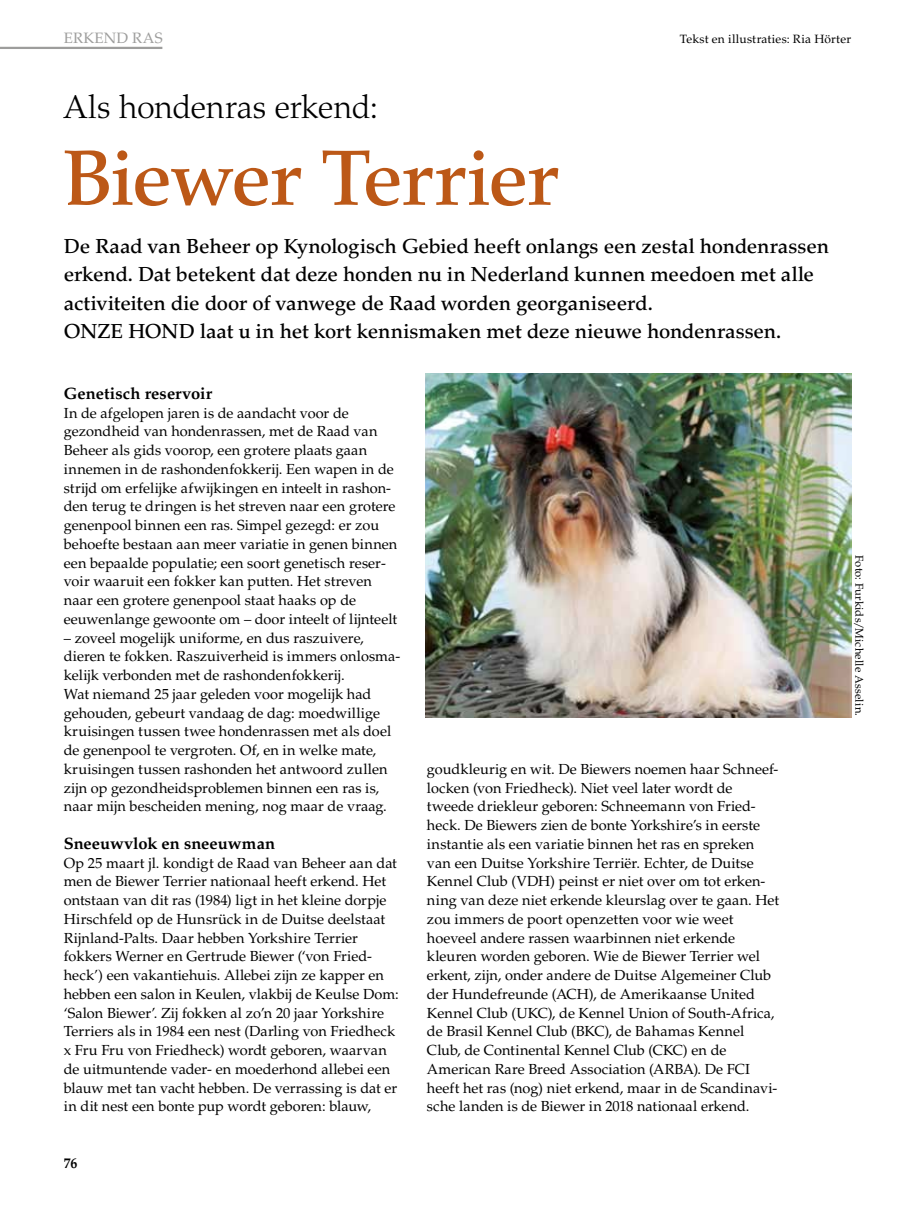
<style>
.page{position:relative;width:915px;height:1212px;background:#fff}
.page>*{position:absolute;margin:0;border:0;box-sizing:border-box;transform-origin:0 0}
.t1{font:500 78px "Palatino LT Std";letter-spacing:-.015em;color:#bc5817}
.t2{font:300 33px "Palatino LT Std";letter-spacing:-.01em;color:#000}
.t3{font:500 20.25px/28.5px "Palatino LT Std";letter-spacing:-.01em;color:#000}
.t4{font:700 16.5px "Palatino LT Std";letter-spacing:.005em;color:#000}
.t5{font:15px "Palatino LT Std";letter-spacing:.02em;color:#9d9d9c}
.t6{font:14.55px/18.8px "Palatino LT Std";color:#000}
.t7{font:700 14.55px "Palatino LT Std";color:#000;scale:.95 1}
.t8{font:12px "Palatino LT Std";letter-spacing:.02em;color:#000}
.t9{font:11.25px "Palatino LT Std";letter-spacing:.015em;color:#000}
</style>
<div class="page">
<img style="left:425px;top:373px;width:425px;height:345px">
<hr style="left:0;top:47px;width:162px;height:2px;background:#9d9d9c">
<p class="t5" style="left:64px;top:29px;width:100px">ERKEND RAS</p>
<h2 class="t2" style="left:64px;top:87px;width:316px">Als hondenras erkend:</h2>
<p class="t8" style="left:679px;top:31px;width:173px">Tekst en illustraties: Ria Hörter</p>
<h1 class="t1" style="left:64px;top:132px;width:496px">Biewer Terrier</h1>
<p class="t3" style="left:64px;top:232px;width:766px">De Raad van Beheer op Kynologisch Gebied heeft onlangs een zestal hondenrassen erkend. Dat betekent dat deze honden nu in Nederland kunnen meedoen met alle activiteiten die door of vanwege de Raad worden georganiseerd.<br>ONZE HOND laat u in het kort kennismaken met deze nieuwe hondenrassen.</p>
<p class="t4" style="left:64px;top:384px;width:150px">Genetisch reservoir</p>
<p class="t6" style="left:64px;top:403px;width:335px">In de afgelopen jaren is de aandacht voor de gezondheid van hondenrassen, met de Raad van Beheer als gids voorop, een grotere plaats gaan innemen in de rashondenfokkerij. Een wapen in de strijd om erfelijke afwijkingen en inteelt in rashon&shy;den terug te dringen is het streven naar een grotere genenpool binnen een ras. Simpel gezegd: er zou behoefte bestaan aan meer variatie in genen binnen een bepaalde populatie; een soort genetisch reser&shy;voir waaruit een fokker kan putten. Het streven naar een grotere genenpool staat haaks op de eeuwenlange gewoonte om – door inteelt of lijnteelt</p>
<p class="t6" style="left:64px;top:628px;width:338px">– zoveel mogelijk uniforme, en dus raszuivere, dieren te fokken. Raszuiverheid is immers onlosma&shy;kelijk verbonden met de rashondenfokkerij.<br>Wat niemand 25 jaar geleden voor mogelijk had gehouden, gebeurt vandaag de dag: moedwillige kruisingen tussen twee hondenrassen met als doel de genenpool te vergroten. Of, en in welke mate, kruisingen tussen rashonden het antwoord zullen zijn op gezondheidsproblemen binnen een ras is, naar mijn bescheiden mening, nog maar de vraag.</p>
<p class="t4" style="left:64px;top:834px;width:213px">Sneeuwvlok en sneeuwman</p>
<p class="t6" style="left:64px;top:853px;width:336px">Op 25 maart jl. kondigt de Raad van Beheer aan dat men de Biewer Terrier nationaal heeft erkend. Het ontstaan van dit ras (1984) ligt in het kleine dorpje Hirschfeld op de Hunsrück in de Duitse deelstaat Rijnland-Palts. Daar hebben Yorkshire Terrier fokkers Werner en Gertrude Biewer (‘von Fried&shy;heck’) een vakantiehuis. Allebei zijn ze kapper en hebben een salon in Keulen, vlakbij de Keulse Dom: ‘Salon Biewer’. Zij fokken al zo’n 20 jaar Yorkshire Terriers als in 1984 een nest (Darling von Friedheck x Fru Fru von Friedheck) wordt geboren, waarvan de uitmuntende vader- en moederhond allebei een blauw met tan vacht hebben. De verrassing is dat er in dit nest een bonte pup wordt geboren: blauw,</p>
<p class="t7" style="left:64px;top:1154px;width:16px">76</p>
<p class="t6" style="left:427px;top:760px;width:353px">goudkleurig en wit. De Biewers noemen haar Schneef&shy;locken (von Friedheck). Niet veel later wordt de tweede driekleur geboren: Schneemann von Fried&shy;heck. De Biewers zien de bonte Yorkshire’s in eerste instantie als een variatie binnen het ras en spreken van een Duitse Yorkshire Terriër. Echter, de Duitse Kennel Club (VDH) peinst er niet over om tot erken&shy;ning van deze niet erkende kleurslag over te gaan. Het zou immers de poort openzetten voor wie weet hoeveel andere rassen waarbinnen niet erkende kleuren worden geboren. Wie de Biewer Terrier wel erkent, zijn, onder andere de Duitse Algemeiner Club der Hundefreunde (ACH), de Amerikaanse United Kennel Club (UKC), de Kennel Union of South-Africa, de Brasil Kennel Club (BKC), de Bahamas Kennel Club, de Continental Kennel Club (CKC) en de American Rare Breed Association (ARBA). De FCI heeft het ras (nog) niet erkend, maar in de Scandinavi&shy;sche landen is de Biewer in 2018 nationaal erkend.</p>
<p class="t9" style="left:865px;top:555px;width:162px;rotate:90deg">Foto: Furkids/Michelle Asselin.</p>
</div>
